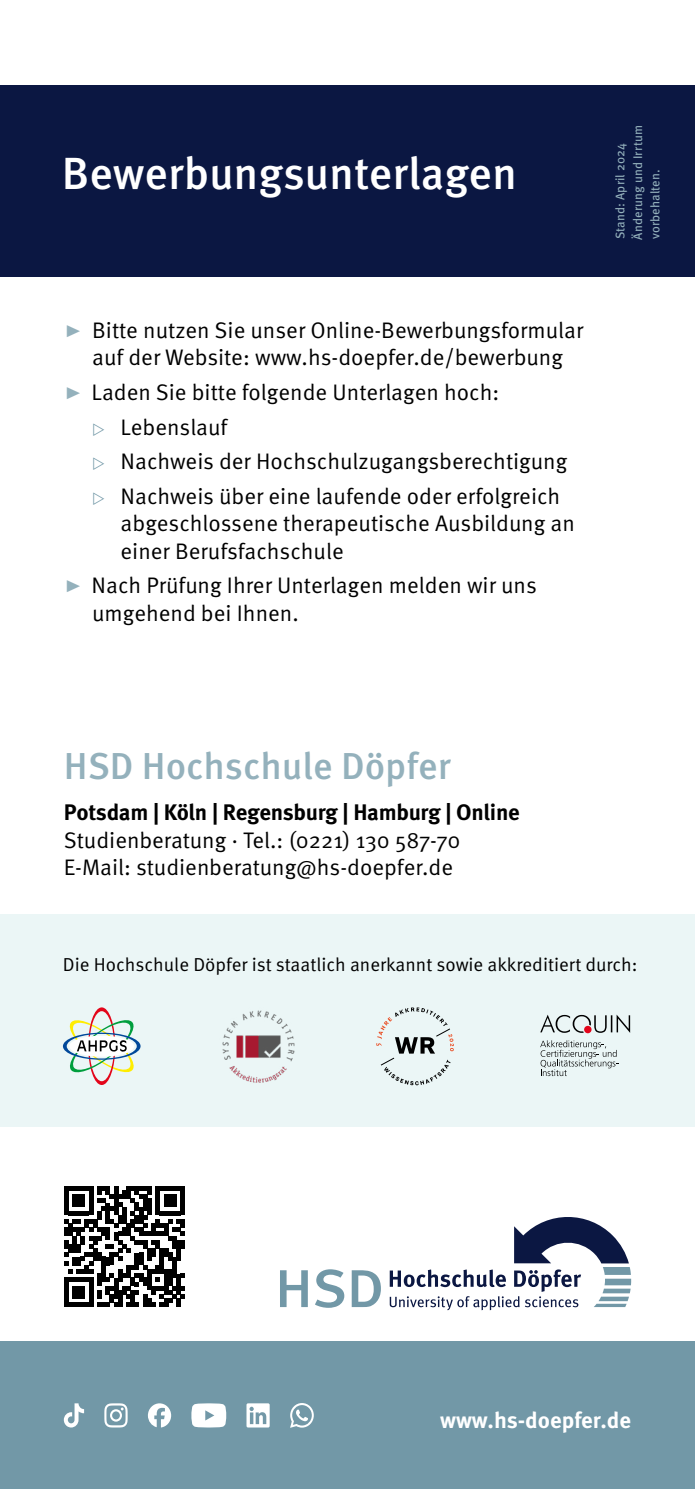
<style>
.page{position:relative;width:695px;height:1489px;background:#fff}
.page>*{position:absolute;margin:0;border:0;box-sizing:border-box;transform-origin:0 0}
.t1{font:500 45px "Meta OT";color:#fff}
.t2{font:500 37.5px "Meta OT";color:#94b1bc}
.t3{font:22.5px/27.5px "Meta OT Norm";color:#000}
.t4{font:700 22.5px "Meta OT";letter-spacing:-.015em;color:#000}
.t5{font:700 22.5px "Meta OT";color:#fff}
.t6{font:18.75px "Meta OT Norm";color:#000}
.t7{font:12.5px/17.5px "Meta OT";letter-spacing:.01em;color:#94b1bc}
.s1{font-size:33.75px;color:#94b1bc}
</style>
<div class="page">
<div style="left:0;top:85px;width:694px;height:191px;background:#0b1742"></div>
<svg style="left:389px;top:1217px;width:242px;height:93px"></svg>
<svg style="left:280px;top:1270px;width:28px;height:36px"></svg>
<svg style="left:315px;top:1269px;width:29px;height:38px"></svg>
<svg style="left:351px;top:1270px;width:30px;height:36px"></svg>
<div style="left:0;top:914px;width:694px;height:213px;background:#ebf6f6"></div>
<svg style="left:63px;top:1007px;width:77px;height:77px"></svg>
<svg style="left:376px;top:1007px;width:78px;height:77px"></svg>
<img style="left:222px;top:1010px;width:73px;height:73px">
<svg style="left:540px;top:1014px;width:90px;height:18px"></svg>
<div style="left:584px;top:1025px;width:7px;height:8px;background:#e3051b;border-radius:50%"></div>
<svg style="left:540px;top:1040px;width:78px;height:36px"></svg>
<svg style="left:64px;top:1186px;width:121px;height:120px"></svg>
<div style="left:0;top:1341px;width:694px;height:147px;background:#7298a7"></div>
<svg style="left:64px;top:1403px;width:20px;height:24px"></svg>
<svg style="left:104px;top:1403px;width:24px;height:24px"></svg>
<svg style="left:148px;top:1403px;width:23px;height:24px"></svg>
<svg style="left:191px;top:1403px;width:35px;height:24px"></svg>
<svg style="left:246px;top:1403px;width:23px;height:24px"></svg>
<svg style="left:290px;top:1403px;width:24px;height:24px"></svg>
<h1 class="t1" style="left:62px;top:145px;width:456px">Bewerbungsunterlagen</h1>
<p class="t7" style="left:611px;top:239px;width:116px;rotate:-90deg">Stand: April 2024<br>Änderung und Irrtum vorbehalten.</p>
<p class="t3" style="left:64px;top:316px;width:521px;text-align:center"><span class="s1">▸</span> Bitte nutzen Sie unser Online-Bewerbungsformular auf der Website: www.hs-doepfer.de/bewerbung</p>
<p class="t3" style="left:120px;top:375px;width:448px;line-height:34.5px;text-indent:-57px"><span class="s1">▸</span> Laden Sie bitte folgende Unterlagen hoch:<br>Lebenslauf<br>Nachweis der Hochschulzugangsberechtigung Nachweis über eine laufende oder erfolgreich</p>
<p class="t3" style="left:120px;top:510px;width:456px">abgeschlossene therapeutische Ausbildung an einer Berufsfachschule</p>
<p class="t3" style="left:92px;top:572px;width:446px;text-indent:-28px"><span class="s1">▸</span> Nach Prüfung Ihrer Unterlagen melden wir uns umgehend bei Ihnen.</p>
<h2 class="t2" style="left:64px;top:742px;width:388px">HSD Hochschule Döpfer</h2>
<p class="t4" style="left:64px;top:798px;width:457px">Potsdam | Köln | Regensburg | Hamburg | Online</p>
<p class="t3" style="left:64px;top:826px;width:398px">Studienberatung · Tel.: (0221) 130 587-70<br>E-Mail: studienberatung@hs-doepfer.de</p>
<p class="t6" style="left:63px;top:952px;width:576px">Die Hochschule Döpfer ist staatlich anerkannt sowie akkreditiert durch:</p>
<p class="t5" style="left:440px;top:1405px;width:192px">www.hs-doepfer.de</p>
</div>
